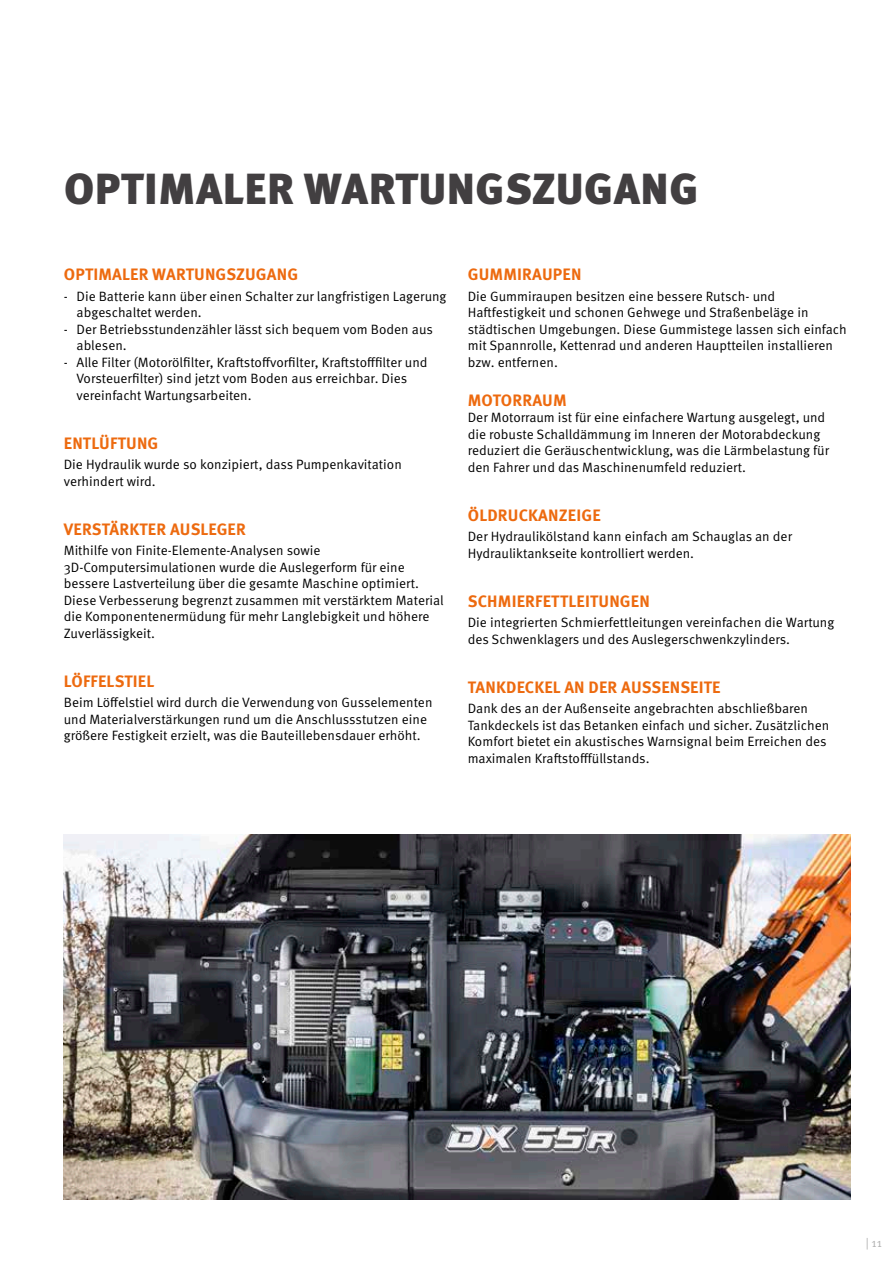
<style>
.page{position:relative;width:893px;height:1263px;background:#fff}
.page>*{position:absolute;margin:0;border:0;box-sizing:border-box;transform-origin:0 0}
.t1{font:900 43.5px "Meta Pro";letter-spacing:.01em;color:#423f41}
.t2{font:700 16.5px "Meta Pro";letter-spacing:.01em;color:#ed6a0f}
.t3{font:13.5px/16.5px "Meta Pro Norm";color:#000}
.t4{font:12px "Meta Pro Norm";color:#b2b2b2}
</style>
<div class="page">
<img style="left:64px;top:834px;width:786px;height:365px">
<h1 class="t1" style="left:64px;top:154px;width:636px">OPTIMALER WARTUNGSZUGANG</h1>
<p class="t2" style="left:64px;top:261px;width:236px">OPTIMALER WARTUNGSZUGANG</p>
<p class="t3" style="left:77px;top:287px;width:371px;text-indent:-13px">- Die Batterie kann über einen Schalter zur langfristigen Lagerung abgeschaltet werden.</p>
<p class="t3" style="left:77px;top:320px;width:358px;text-indent:-13px">- Der Betriebsstundenzähler lässt sich bequem vom Boden aus ablesen.</p>
<p class="t3" style="left:77px;top:353px;width:353px;text-indent:-13px">- Alle Filter (Motorölfilter, Kraftstoffvorfilter, Kraftstofffilter und<br>Vorsteuerfilter) sind jetzt vom Boden aus erreichbar. Dies vereinfacht Wartungsarbeiten.</p>
<p class="t2" style="left:64px;top:430px;width:96px">ENTLÜFTUNG</p>
<p class="t3" style="left:64px;top:456px;width:340px">Die Hydraulik wurde so konzipiert, dass Pumpenkavitation verhindert wird.</p>
<p class="t2" style="left:64px;top:516px;width:184px">VERSTÄRKTER AUSLEGER</p>
<p class="t3" style="left:64px;top:542px;width:381px">Mithilfe von Finite-Elemente-Analysen sowie 3D-Computersimulationen wurde die Auslegerform für eine bessere Lastverteilung über die gesamte Maschine optimiert.<br>Diese Verbesserung begrenzt zusammen mit verstärktem Material die Komponentenermüdung für mehr Langlebigkeit und höhere Zuverlässigkeit.</p>
<p class="t2" style="left:64px;top:668px;width:92px">LÖFFELSTIEL</p>
<p class="t3" style="left:64px;top:694px;width:370px">Beim Löffelstiel wird durch die Verwendung von Gusselementen und Materialverstärkungen rund um die Anschlussstutzen eine größere Festigkeit erzielt, was die Bauteillebensdauer erhöht.</p>
<p class="t2" style="left:468px;top:261px;width:115px">GUMMIRAUPEN</p>
<p class="t3" style="left:468px;top:287px;width:381px">Die Gummiraupen besitzen eine bessere Rutsch- und Haftfestigkeit und schonen Gehwege und Straßenbeläge in städtischen Umgebungen. Diese Gummistege lassen sich einfach mit Spannrolle, Kettenrad und anderen Hauptteilen installieren bzw. entfernen.</p>
<p class="t2" style="left:468px;top:387px;width:100px">MOTORRAUM</p>
<p class="t3" style="left:468px;top:409px;width:363px">Der Motorraum ist für eine einfachere Wartung ausgelegt, und die robuste Schalldämmung im Inneren der Motorabdeckung reduziert die Geräuschentwicklung, was die Lärmbelastung für den Fahrer und das Maschinenumfeld reduziert.</p>
<p class="t2" style="left:468px;top:502px;width:134px">ÖLDRUCKANZEIGE</p>
<p class="t3" style="left:468px;top:528px;width:326px">Der Hydraulikölstand kann einfach am Schauglas an der<br>Hydrauliktankseite kontrolliert werden.</p>
<p class="t2" style="left:468px;top:588px;width:183px">SCHMIERFETTLEITUNGEN</p>
<p class="t3" style="left:468px;top:614px;width:368px">Die integrierten Schmierfettleitungen vereinfachen die Wartung des Schwenklagers und des Auslegerschwenkzylinders.</p>
<p class="t2" style="left:468px;top:674px;width:254px">TANKDECKEL AN DER AUSSENSEITE</p>
<p class="t3" style="left:468px;top:700px;width:363px">Dank des an der Außenseite angebrachten abschließbaren Tankdeckels ist das Betanken einfach und sicher. Zusätzlichen Komfort bietet ein akustisches Warnsignal beim Erreichen des maximalen Kraftstofffüllstands.</p>
<p class="t4" style="left:866px;top:1233px;width:18px">| 11</p>
</div>
